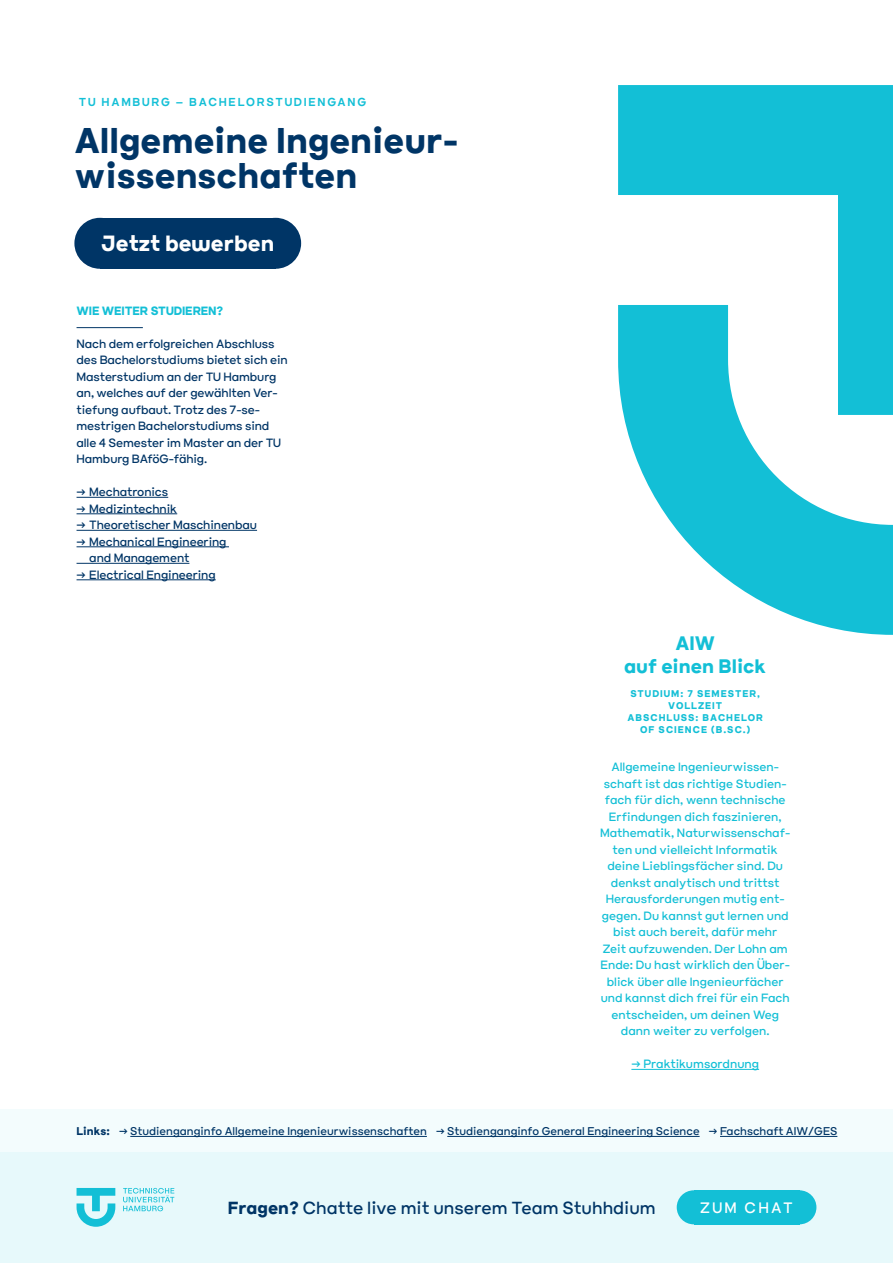
<style>
.page{position:relative;width:893px;height:1263px;background:#fff}
.page>*{position:absolute;margin:0;border:0;box-sizing:border-box;transform-origin:0 0}
.t1{font:700 35.7px/35.7px "Lunettes";color:#003566}
.t2{font:700 22.05px "Lunettes";color:#fff}
.t3{font:700 19.5px/22.5px "Lunettes";color:#13bfd6;text-align:center}
.t4{font:17.55px "Lunettes";color:#003566}
.t5{font:15.15px "Lunettes";letter-spacing:.15em;color:#fff}
.t6{font:12px/16.5px "Lunettes";color:#13bfd6;text-align:center}
.t7{font:12px/16.5px "Lunettes";letter-spacing:-.01em;color:#003566}
.t8{font:700 12px "Lunettes";letter-spacing:-.01em;color:#13bfd6}
.t9{font:600 11.55px "Lunettes";letter-spacing:.15em;color:#13bfd6}
.t10{font:11.25px "Lunettes";color:#003566}
.t11{font:700 11.25px "Lunettes";color:#003566}
.t12{font:700 9.75px/12px "Lunettes";letter-spacing:.1em;color:#13bfd6;text-align:center}
.s1{font-weight:700}
</style>
<div class="page">
<div style="left:0;top:1152px;width:893px;height:110px;background:#e7f9fb"></div>
<div style="left:0;top:1109px;width:893px;height:43px;background:#f3fcfd"></div>
<div style="left:677px;top:1190px;width:34px;height:34px;background:#13bfd6;border-radius:50%"></div>
<div style="left:782px;top:1190px;width:34px;height:34px;background:#13bfd6;border-radius:50%"></div>
<div style="left:694px;top:1190px;width:105px;height:34px;background:#13bfd6"></div>
<div style="left:74px;top:218px;width:51px;height:51px;background:#003566;border-radius:50%"></div>
<div style="left:250px;top:218px;width:51px;height:51px;background:#003566;border-radius:50%"></div>
<div style="left:100px;top:218px;width:176px;height:51px;background:#003566"></div>
<svg style="left:618px;top:85px;width:275px;height:550px;fill:#13bfd6"></svg>
<svg style="left:123px;top:1188px;width:51px;height:23px"></svg>
<svg style="left:77px;top:1188px;width:38px;height:39px"></svg>
<hr style="left:77px;top:497px;width:91px;height:1px;background:#003566">
<hr style="left:77px;top:513px;width:100px;height:1px;background:#003566">
<hr style="left:77px;top:530px;width:180px;height:1px;background:#003566">
<hr style="left:77px;top:546px;width:152px;height:1px;background:#003566">
<hr style="left:77px;top:563px;width:112px;height:1px;background:#003566">
<hr style="left:77px;top:579px;width:139px;height:1px;background:#003566">
<hr style="left:77px;top:327px;width:66px;height:1px;background:#003566">
<hr style="left:447px;top:1136px;width:253px;height:1px;background:#003566">
<hr style="left:720px;top:1136px;width:117px;height:1px;background:#003566">
<hr style="left:130px;top:1136px;width:297px;height:1px;background:#003566">
<hr style="left:631px;top:1069px;width:128px;height:1px;background:#13bfd6">
<p class="t9" style="left:79px;top:94px;width:289px">TU HAMBURG – BACHELORSTUDIENGANG</p>
<h1 class="t1" style="left:74px;top:122px;width:386px">Allgemeine Ingenieur&shy;wissenschaften</h1>
<h2 class="t2" style="left:101px;top:228px;width:174px">Jetzt bewerben</h2>
<p class="t8" style="left:77px;top:302px;width:148px">WIE WEITER STUDIEREN?</p>
<p class="t7" style="left:77px;top:335px;width:213px">Nach dem erfolgreichen Abschluss des Bachelorstudiums bietet sich ein<br>Masterstudium an der TU Hamburg an, welches auf der gewählten Ver&shy;tiefung aufbaut. Trotz des 7-se&shy;mestrigen Bachelorstudiums sind alle 4 Semester im Master an der TU<br>Hamburg BAföG-fähig.</p>
<p class="t7" style="left:77px;top:483px;width:93px">→ Mechatronics</p>
<p class="t7" style="left:77px;top:500px;width:102px">→ Medizintechnik</p>
<p class="t7" style="left:77px;top:516px;width:182px">→ Theoretischer Maschinenbau</p>
<p class="t7" style="left:89px;top:533px;width:139px;text-indent:-13px">→ Mechanical Engineering and Management</p>
<p class="t7" style="left:77px;top:566px;width:141px">→ Electrical Engineering</p>
<h3 class="t3" style="left:624px;top:632px;width:144px">AIW<br>auf einen Blick</h3>
<p class="t12" style="left:627px;top:687px;width:137px">STUDIUM: 7 SEMESTER,<br>VOLLZEIT<br>ABSCHLUSS: BACHELOR<br>OF SCIENCE (B.SC.)</p>
<p class="t6" style="left:600px;top:758px;width:192px">Allgemeine Ingenieurwissen&shy;schaft ist das richtige Studien&shy;fach für dich, wenn technische<br>Erfindungen dich faszinieren,<br>Mathematik, Naturwissenschaf&shy;ten und vielleicht Informatik deine Lieblingsfächer sind. Du denkst analytisch und trittst<br>Herausforderungen mutig ent&shy;gegen. Du kannst gut lernen und bist auch bereit, dafür mehr<br>Zeit aufzuwenden. Der Lohn am<br>Ende: Du hast wirklich den Über&shy;blick über alle Ingenieurfächer und kannst dich frei für ein Fach entscheiden, um deinen Weg dann weiter zu verfolgen.</p>
<p class="t6" style="left:631px;top:1055px;width:129px">→ Praktikumsordnung</p>
<p class="t11" style="left:77px;top:1124px;width:35px">Links:</p>
<p class="t10" style="left:119px;top:1124px;width:720px">→ Studienganginfo Allgemeine Ingenieurwissenschaften → Studienganginfo General Engineering Science → Fachschaft AIW/GES</p>
<h3 class="t4" style="left:228px;top:1196px;width:429px"><span class="s1">Fragen?</span> Chatte live mit unserem Team Stuhhdium</h3>
<p class="t5" style="left:700px;top:1197px;width:94px">ZUM CHAT</p>
</div>
